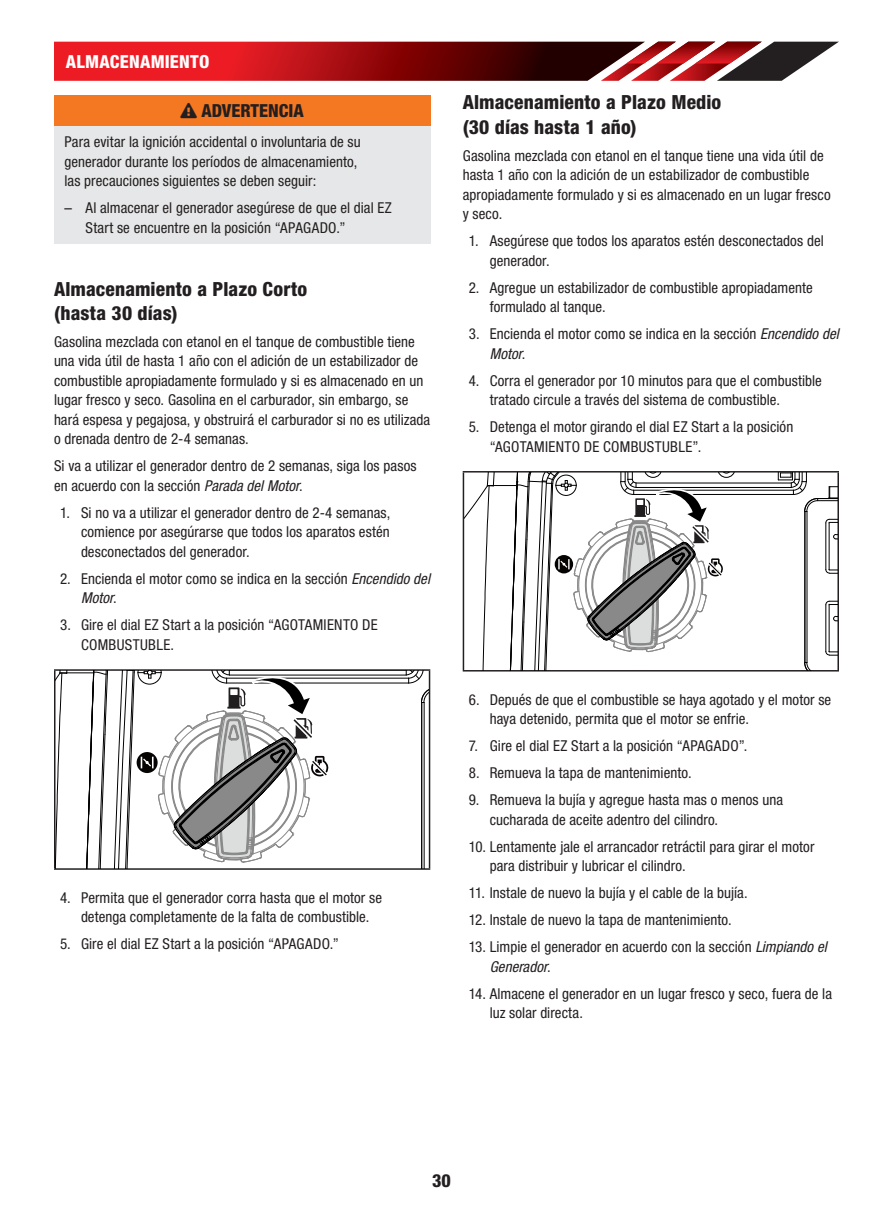
<style>
.page{position:relative;width:893px;height:1212px;background:#fff}
.page>*{position:absolute;margin:0;border:0;box-sizing:border-box;transform-origin:0 0}
.t1{font:800 condensed 19.5px/24px "Helvetica Neue LT Std";letter-spacing:.005em;color:#231f20}
.t2{font:800 condensed 18px "Helvetica Neue LT Std";color:#231f20}
.t3{font:800 condensed 18px "Helvetica Neue LT Std";color:#fff}
.t4{font:condensed 15px/19.5px "Helvetica Neue LT Std";letter-spacing:.005em;color:#231f20}
.s1{font-stretch:normal}
.s2{font-style:italic}
</style>
<div class="page">
<svg style="left:54px;top:42px;width:785px;height:39px;background:#9e282b"></svg>
<div style="left:54px;top:96px;width:376px;height:30px;background:#f47721"></div>
<div style="left:54px;top:126px;width:376px;height:117px;background:#e6e7e8"></div>
<hr style="left:54px;top:669px;width:376px;height:2px;background:#231f20">
<hr style="left:54px;top:671px;width:2px;height:197px;background:#231f20">
<hr style="left:429px;top:671px;width:1px;height:197px;background:#231f20">
<hr style="left:54px;top:868px;width:376px;height:2px;background:#231f20">
<hr style="left:227px;top:678px;width:182px;height:1px;background:#000">
<hr style="left:227px;top:682px;width:182px;height:1px;background:#000">
<hr style="left:229px;top:671px;width:177px;height:1px;background:#000">
<hr style="left:229px;top:675px;width:177px;height:1px;background:#000">
<svg style="left:405px;top:671px;width:24px;height:197px"></svg>
<svg style="left:56px;top:671px;width:273px;height:197px"></svg>
<hr style="left:463px;top:471px;width:376px;height:1px;background:#231f20">
<hr style="left:463px;top:472px;width:1px;height:198px;background:#231f20">
<hr style="left:837px;top:472px;width:2px;height:198px;background:#231f20">
<hr style="left:463px;top:670px;width:376px;height:1px;background:#231f20">
<hr style="left:634px;top:490px;width:159px;height:1px;background:#000">
<hr style="left:634px;top:494px;width:159px;height:1px;background:#000">
<hr style="left:636px;top:483px;width:155px;height:1px;background:#000">
<hr style="left:636px;top:487px;width:155px;height:1px;background:#000">
<svg style="left:778px;top:472px;width:59px;height:198px"></svg>
<svg style="left:464px;top:472px;width:271px;height:198px"></svg>
<p class="t3" style="left:66px;top:51px;width:22px">Almacenamiento</p>
<p class="t2" style="left:180px;top:99px;width:125px">❑ ADVERTENCIA</p>
<p class="t4" style="left:64px;top:132px;width:298px">Para evitar la ignición accidental o involuntaria de su generador durante los períodos de almacenamiento, las precauciones siguientes se deben seguir:</p>
<p class="t4" style="left:86px;top:198px;width:308px;text-indent:-21px"><span class="s1">–</span> Al almacenar el generador asegúrese de que el dial EZ<br>Start se encuentre en la posición “APAGADO.”</p>
<h1 class="t1" style="left:54px;top:276px;width:255px">Almacenamiento a Plazo Corto (hasta 30 días)</h1>
<p class="t4" style="left:54px;top:332px;width:378px">Gasolina mezclada con etanol en el tanque de combustible tiene una vida útil de hasta 1 año con el adición de un estabilizador de combustible apropiadamente formulado y si es almacenado en un lugar fresco y seco. Gasolina en el carburador, sin embargo, se hará espesa y pegajosa, y obstruirá el carburador si no es utilizada o drenada dentro de 2-4 semanas.</p>
<p class="t4" style="left:54px;top:456px;width:364px">Si va a utilizar el generador dentro de 2 semanas, siga los pasos en acuerdo con la sección <span class="s2">Parada del Motor</span>.</p>
<p class="t4" style="left:81px;top:503px;width:311px;text-align:justify;text-indent:-21px">1. Si no va a utilizar el generador dentro de 2-4 semanas, comience por asegúrarse que todos los aparatos estén desconectados del generador.</p>
<p class="t4" style="left:81px;top:569px;width:351px;text-indent:-21px">2. Encienda el motor como se indica en la sección <span class="s2">Encendido del<br>Motor</span>.</p>
<p class="t4" style="left:81px;top:615px;width:298px;text-indent:-21px">3. Gire el dial EZ Start a la posición “AGOTAMIENTO DE<br>COMBUSTUBLE.</p>
<p class="t4" style="left:60px;top:888px;width:324px;text-align:center">4. Permita que el generador corra hasta que el motor se detenga completamente de la falta de combustible.</p>
<p class="t4" style="left:60px;top:934px;width:280px">5. Gire el dial EZ Start a la posición “APAGADO.”</p>
<h1 class="t1" style="left:463px;top:90px;width:260px">Almacenamiento a Plazo Medio (30 días hasta 1 año)</h1>
<p class="t4" style="left:463px;top:145px;width:369px">Gasolina mezclada con etanol en el tanque tiene una vida útil de hasta 1 año con la adición de un estabilizador de combustible apropiadamente formulado y si es almacenado en un lugar fresco y seco.</p>
<p class="t4" style="left:490px;top:231px;width:336px;text-indent:-21px">1. Asegúrese que todos los aparatos estén desconectados del generador.</p>
<p class="t4" style="left:490px;top:277px;width:325px;text-indent:-21px">2. Agregue un estabilizador de combustible apropiadamente formulado al tanque.</p>
<p class="t4" style="left:490px;top:324px;width:351px;text-indent:-21px">3. Encienda el motor como se indica en la sección <span class="s2">Encendido del<br>Motor</span>.</p>
<p class="t4" style="left:490px;top:370px;width:334px;text-indent:-21px">4. Corra el generador por 10 minutos para que el combustible tratado circule a través del sistema de combustible.</p>
<p class="t4" style="left:490px;top:417px;width:305px;text-indent:-21px">5. Detenga el motor girando el dial EZ Start a la posición “AGOTAMIENTO DE COMBUSTUBLE”.</p>
<p class="t4" style="left:490px;top:689px;width:343px;text-indent:-21px">6. Depués de que el combustible se haya agotado y el motor se haya detenido, permita que el motor se enfrie.</p>
<p class="t4" style="left:469px;top:736px;width:280px">7. Gire el dial EZ Start a la posición “APAGADO”.</p>
<p class="t4" style="left:469px;top:763px;width:225px">8. Remueva la tapa de mantenimiento.</p>
<p class="t4" style="left:490px;top:790px;width:295px;text-indent:-21px">9. Remueva la bujía y agregue hasta mas o menos una cucharada de aceite adentro del cilindro.</p>
<p class="t4" style="left:490px;top:836px;width:326px;text-indent:-21px">10. Lentamente jale el arrancador retráctil para girar el motor para distribuir y lubricar el cilindro.</p>
<p class="t4" style="left:469px;top:883px;width:281px">11. Instale de nuevo la bujía y el cable de la bujía.</p>
<p class="t4" style="left:469px;top:910px;width:265px">12. Instale de nuevo la tapa de mantenimiento.</p>
<p class="t4" style="left:490px;top:937px;width:339px;text-indent:-21px">13. Limpie el generador en acuerdo con la sección <span class="s2">Limpiando el<br>Generador</span>.</p>
<p class="t4" style="left:490px;top:983px;width:344px;text-indent:-21px">14. Almacene el generador en un lugar fresco y seco, fuera de la luz solar directa.</p>
<p class="t2" style="left:432px;top:1169px;width:20px">30</p>
</div>
